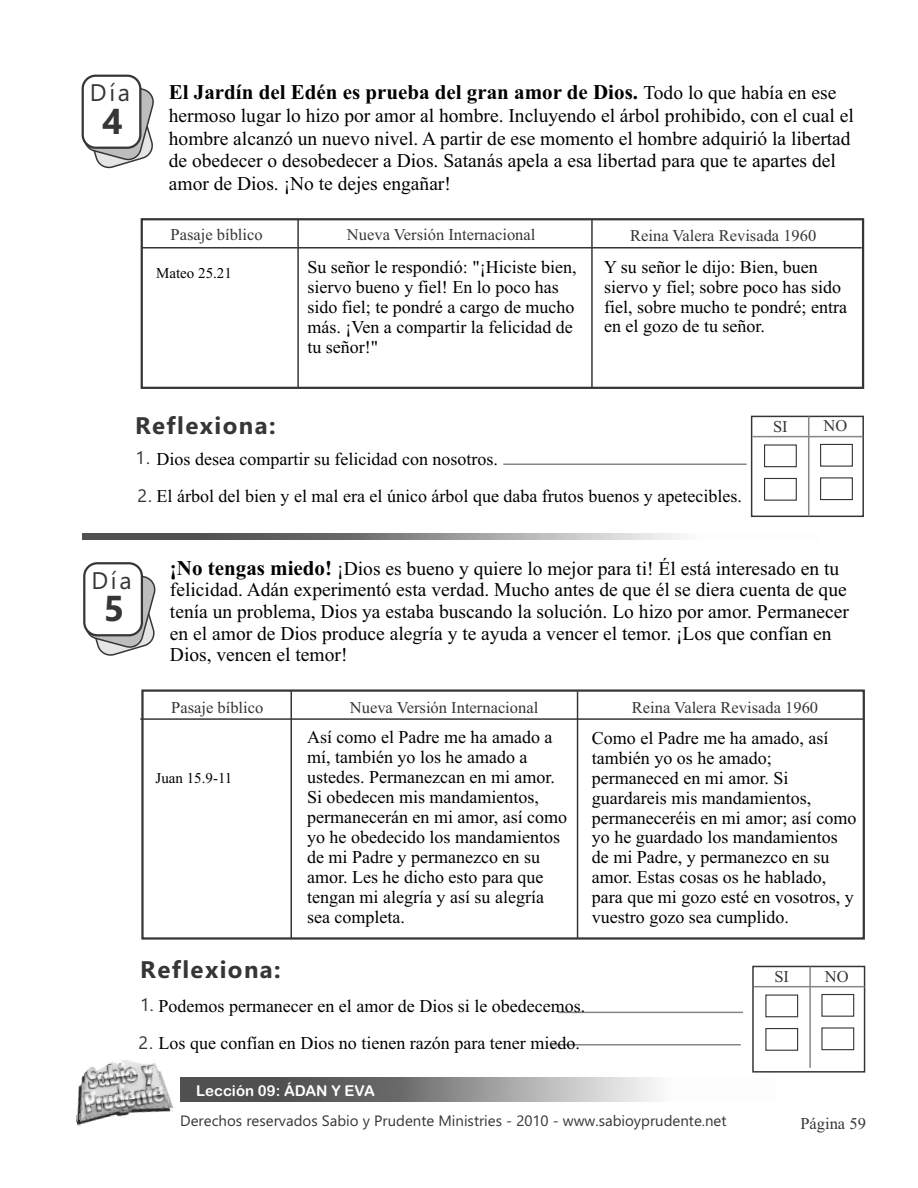
<style>
.page{position:relative;width:918px;height:1188px;background:#fff}
.page>*{position:absolute;margin:0;border:0;box-sizing:border-box;transform-origin:0 0}
.t1{font:700 36px "Ebrima";color:#363636}
.t2{font:700 24px "Ebrima";letter-spacing:.06em;color:#363636}
.t3{font:24px "Ebrima";letter-spacing:.115em;color:#363636}
.t4{font:700 21px "Times New Roman";color:#000}
.t5{font:19.5px/21.8px "Times New Roman";color:#000}
.t6{font:18px/20px "Times New Roman";color:#000}
.t7{font:16.5px "Times New Roman";color:#363636}
.t8{font:15px "Ebrima";color:#363636}
.t9{font:15px "Times New Roman";color:#000}
.t10{font:15px "Arial Rounded MT Bold";color:#fff}
.s1{font-weight:400;font-size:19.5px}
.s2{font-family:"Ebrima";color:#363636}
.s3{font-weight:700;font-size:21px}
</style>
<div class="page">
<div style="left:141px;top:689px;width:724px;height:251px;border:2px solid #363636"></div>
<hr style="left:140px;top:718px;width:724px;height:2px;background:#363636">
<hr style="left:291px;top:690px;width:1px;height:248px;background:#363636">
<hr style="left:577px;top:691px;width:1px;height:247px;background:#363636">
<div style="left:141px;top:218px;width:723px;height:171px;border:2px solid #363636"></div>
<svg style="left:81px;top:79px;width:73px;height:90px"></svg>
<div style="left:82px;top:75px;width:59px;height:74px;background:#fff;border:2px solid #363636;border-radius:13px"></div>
<hr style="left:142px;top:247px;width:720px;height:2px;background:#363636">
<hr style="left:297px;top:219px;width:2px;height:169px;background:#363636">
<hr style="left:591px;top:220px;width:2px;height:168px;background:#363636">
<svg style="left:87px;top:575px;width:69px;height:81px"></svg>
<div style="left:83px;top:562px;width:60px;height:74px;background:#fff;border:2px solid #363636;border-radius:13px"></div>
<svg style="left:83px;top:534px;width:597px;height:5px;background:#898989"></svg>
<hr style="left:558px;top:1012px;width:185px;height:1px;background:#868686">
<hr style="left:550px;top:1044px;width:191px;height:2px;background:#868686">
<svg style="left:821px;top:994px;width:34px;height:23px"></svg>
<svg style="left:821px;top:1027px;width:34px;height:24px"></svg>
<div style="left:752px;top:966px;width:113px;height:107px;border:2px solid #363636"></div>
<svg style="left:765px;top:994px;width:34px;height:24px"></svg>
<svg style="left:765px;top:1028px;width:34px;height:23px"></svg>
<hr style="left:754px;top:986px;width:111px;height:1px;background:#868686">
<hr style="left:809px;top:966px;width:2px;height:102px;background:#868686">
<hr style="left:503px;top:463px;width:244px;height:2px;background:#868686">
<svg style="left:820px;top:443px;width:33px;height:24px"></svg>
<svg style="left:820px;top:477px;width:33px;height:24px"></svg>
<div style="left:751px;top:416px;width:113px;height:101px;border:2px solid #363636"></div>
<svg style="left:764px;top:444px;width:33px;height:24px"></svg>
<svg style="left:764px;top:477px;width:33px;height:24px"></svg>
<hr style="left:752px;top:436px;width:111px;height:1px;background:#868686">
<hr style="left:808px;top:416px;width:1px;height:100px;background:#868686">
<svg style="left:180px;top:1077px;width:478px;height:25px;background:#888"></svg>
<img style="left:76px;top:1059px;width:99px;height:64px">
<h2 class="t3" style="left:90px;top:84px;width:42px">Día</h2>
<h1 class="t1" style="left:102px;top:107px;width:22px">4</h1>
<p class="t4" style="left:169px;top:85px;width:669px">El Jardín del Edén es prueba del gran amor de Dios. <span class="s1">Todo lo que había en ese</span></p>
<p class="t5" style="left:169px;top:106px;width:687px;line-height:22.6px">hermoso lugar lo hizo por amor al hombre. Incluyendo el árbol prohibido, con el cual el hombre alcanzó un nuevo nivel. A partir de ese momento el hombre adquirió la libertad de obedecer o desobedecer a Dios. Satanás apela a esa libertad para que te apartes del amor de Dios. ¡No te dejes engañar!</p>
<p class="t7" style="left:171px;top:228px;width:94px">Pasaje bíblico</p>
<p class="t7" style="left:347px;top:229px;width:190px">Nueva Versión Internacional</p>
<p class="t7" style="left:630px;top:229px;width:188px">Reina Valera Revisada 1960</p>
<p class="t6" style="left:307px;top:259px;width:271px">Su señor le respondió: "¡Hiciste bien, siervo bueno y fiel! En lo poco has sido fiel; te pondré a cargo de mucho más. ¡Ven a compartir la felicidad de tu señor!"</p>
<p class="t6" style="left:604px;top:258px;width:244px">Y su señor le dijo: Bien, buen siervo y fiel; sobre poco has sido fiel, sobre mucho te pondré; entra en el gozo de tu señor.</p>
<p class="t9" style="left:156px;top:267px;width:77px">Mateo 25.21</p>
<h2 class="t2" style="left:135px;top:416px;width:142px">Reflexiona:</h2>
<p class="t6" style="left:136px;top:451px;width:364px"><span class="s2">1.</span> Dios desea compartir su felicidad con nosotros.</p>
<p class="t6" style="left:138px;top:488px;width:606px"><span class="s2">2.</span> El árbol del bien y el mal era el único árbol que daba frutos buenos y apetecibles.</p>
<p class="t7" style="left:773px;top:421px;width:16px">SI</p>
<p class="t7" style="left:824px;top:420px;width:25px">NO</p>
<h2 class="t3" style="left:91px;top:571px;width:42px">Día</h2>
<h1 class="t1" style="left:104px;top:595px;width:22px">5</h1>
<p class="t5" style="left:170px;top:559px;width:681px"><span class="s3">¡No tengas miedo!</span> ¡Dios es bueno y quiere lo mejor para ti! Él está interesado en tu felicidad. Adán experimentó esta verdad. Mucho antes de que él se diera cuenta de que tenía un problema, Dios ya estaba buscando la solución. Lo hizo por amor. Permanecer en el amor de Dios produce alegría y te ayuda a vencer el temor. ¡Los que confían en Dios, vencen el temor!</p>
<p class="t7" style="left:171px;top:702px;width:94px">Pasaje bíblico</p>
<p class="t7" style="left:350px;top:701px;width:190px">Nueva Versión Internacional</p>
<p class="t7" style="left:632px;top:702px;width:188px">Reina Valera Revisada 1960</p>
<p class="t6" style="left:307px;top:729px;width:262px">Así como el Padre me ha amado a mí, también yo los he amado a ustedes. Permanezcan en mi amor.<br>Si obedecen mis mandamientos, permanecerán en mi amor, así como yo he obedecido los mandamientos de mi Padre y permanezco en su amor. Les he dicho esto para que tengan mi alegría y así su alegría sea completa.</p>
<p class="t6" style="left:592px;top:730px;width:266px">Como el Padre me ha amado, así también yo os he amado; permaneced en mi amor. Si guardareis mis mandamientos, permaneceréis en mi amor; así como yo he guardado los mandamientos de mi Padre, y permanezco en su amor. Estas cosas os he hablado, para que mi gozo esté en vosotros, y vuestro gozo sea cumplido.</p>
<p class="t9" style="left:156px;top:773px;width:78px">Juan 15.9-11</p>
<h2 class="t2" style="left:140px;top:961px;width:142px">Reflexiona:</h2>
<p class="t6" style="left:140px;top:998px;width:447px"><span class="s2">1.</span> Podemos permanecer en el amor de Dios si le obedecemos.</p>
<p class="t6" style="left:139px;top:1034px;width:443px"><span class="s2">2.</span> Los que confían en Dios no tienen razón para tener miedo.</p>
<p class="t10" style="left:196px;top:1085px;width:180px">Lección 09: ÁDAN Y EVA</p>
<p class="t7" style="left:774px;top:971px;width:16px">SI</p>
<p class="t7" style="left:825px;top:970px;width:25px">NO</p>
<p class="t8" style="left:180px;top:1115px;width:548px">Derechos reservados Sabio y Prudente Ministries - 2010 - www.sabioyprudente.net</p>
<p class="t7" style="left:800px;top:1118px;width:67px">Página 59</p>
</div>
